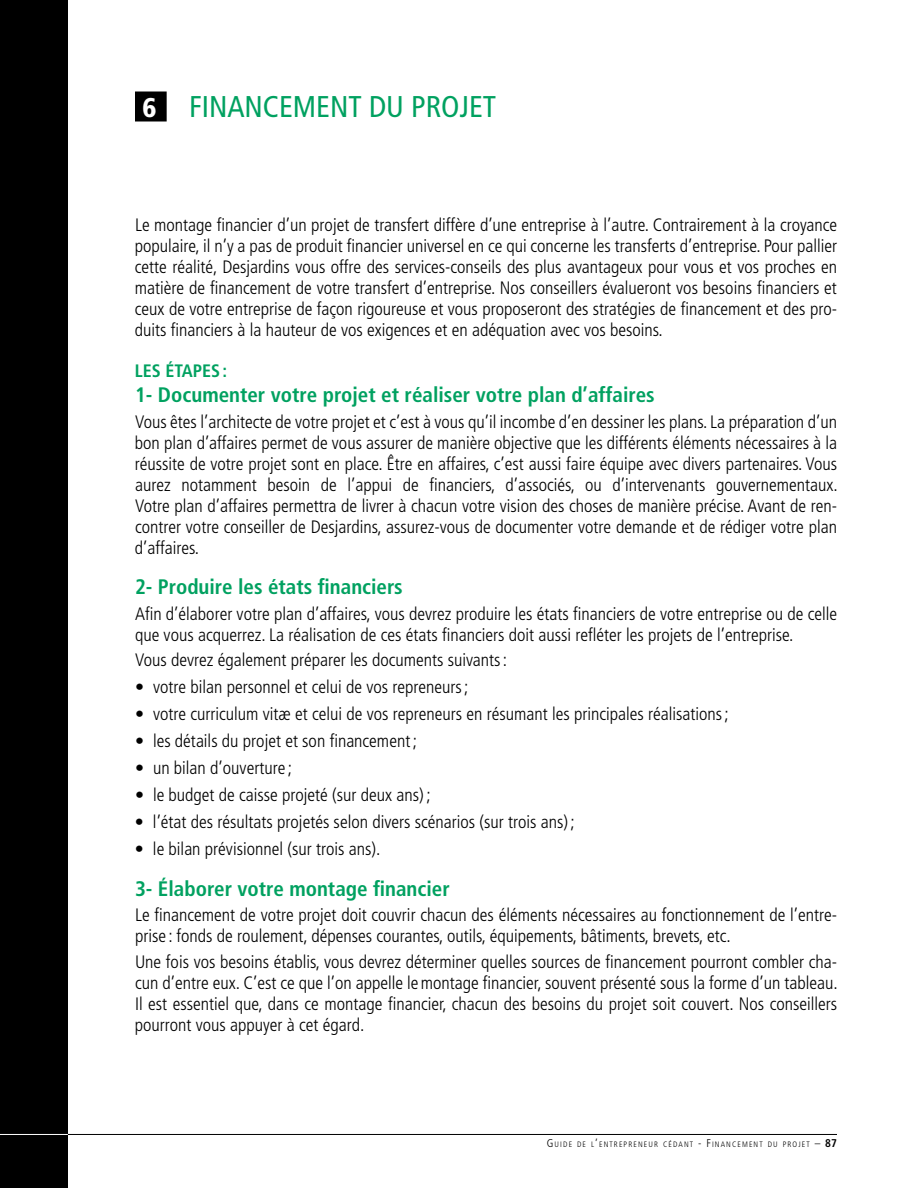
<style>
.page{position:relative;width:918px;height:1188px;background:#fff}
.page>*{position:absolute;margin:0;border:0;box-sizing:border-box;transform-origin:0 0}
.t1{font:condensed 30px "Frutiger";color:#00a160}
.t2{font:700 condensed 21px "Frutiger";color:#00a160}
.t3{font:300 condensed 18px/21px "Frutiger";color:#000;text-align:justify}
.t4{font:700 condensed 18px "Frutiger";color:#00a160}
.t5{font:300 condensed 7.8px "Frutiger";letter-spacing:.145em;color:#000}
.s1{font-weight:900;font-size:27px;color:#fff}
.s2{font-size:11.25px}
.s3{font-weight:700;font-size:11.25px}
</style>
<div class="page">
<div style="left:0;top:0;width:68px;height:1188px;background:#000"></div>
<hr style="left:0;top:1134px;width:69px;height:1px;background:#fff">
<hr style="left:68px;top:1134px;width:769px;height:1px;background:#000">
<div style="left:135px;top:92px;width:32px;height:30px;background:#000"></div>
<h1 class="t1" style="left:142px;top:89px;width:351px"><span class="s1">6</span> FINANCEMENT DU PROJET</h1>
<p class="t3" style="left:135px;top:215px;width:704px">Le montage financier d’un projet de transfert diffère d’une entreprise à l’autre. Contrairement à la croyance populaire, il n’y a pas de produit financier universel en ce qui concerne les transferts d’entreprise. Pour pallier cette réalité, Desjardins vous offre des services-conseils des plus avantageux pour vous et vos proches en matière de financement de votre transfert d’entreprise. Nos conseillers évalueront vos besoins financiers et ceux de votre entreprise de façon rigoureuse et vous proposeront des stratégies de financement et des pro&shy;duits financiers à la hauteur de vos exigences et en adéquation avec vos besoins.</p>
<p class="t4" style="left:135px;top:360px;width:94px">Les étapes :</p>
<p class="t2" style="left:135px;top:382px;width:521px">1- Documenter votre projet et réaliser votre plan d’affaires</p>
<p class="t3" style="left:135px;top:411px;width:705px">Vous êtes l’architecte de votre projet et c’est à vous qu’il incombe d’en dessiner les plans. La préparation d’un bon plan d’affaires permet de vous assurer de manière objective que les différents éléments nécessaires à la réussite de votre projet sont en place. Être en affaires, c’est aussi faire équipe avec divers partenaires. Vous aurez notamment besoin de l’appui de financiers, d’associés, ou d’intervenants gouvernementaux.<br>Votre plan d’affaires permettra de livrer à chacun votre vision des choses de manière précise. Avant de ren&shy;contrer votre conseiller de Desjardins, assurez-vous de documenter votre demande et de rédiger votre plan d’affaires.</p>
<p class="t2" style="left:135px;top:574px;width:269px">2- Produire les états financiers</p>
<p class="t3" style="left:135px;top:603px;width:704px">Afin d’élaborer votre plan d’affaires, vous devrez produire les états financiers de votre entreprise ou de celle que vous acquerrez. La réalisation de ces états financiers doit aussi refléter les projets de l’entreprise.</p>
<p class="t3" style="left:135px;top:650px;width:374px">Vous devrez également préparer les documents suivants:</p>
<p class="t3" style="left:135px;top:677px;width:335px">• votre bilan personnel et celui de vos repreneurs;</p>
<p class="t3" style="left:135px;top:704px;width:595px">• votre curriculum vitæ et celui de vos repreneurs en résumant les principales réalisations;</p>
<p class="t3" style="left:135px;top:731px;width:284px">• les détails du projet et son financement;</p>
<p class="t3" style="left:135px;top:758px;width:159px">• un bilan d’ouverture ;</p>
<p class="t3" style="left:135px;top:785px;width:297px">• le budget de caisse projeté (sur deux ans) ;</p>
<p class="t3" style="left:135px;top:812px;width:441px">• l’état des résultats projetés selon divers scénarios (sur trois ans) ;</p>
<p class="t3" style="left:135px;top:839px;width:247px">• le bilan prévisionnel (sur trois ans).</p>
<p class="t2" style="left:135px;top:876px;width:316px">3- Élaborer votre montage financier</p>
<p class="t3" style="left:135px;top:905px;width:704px">Le financement de votre projet doit couvrir chacun des éléments nécessaires au fonctionnement de l’entre&shy;prise : fonds de roulement, dépenses courantes, outils, équipements, bâtiments, brevets, etc.</p>
<p class="t3" style="left:135px;top:951px;width:704px">Une fois vos besoins établis, vous devrez déterminer quelles sources de financement pourront combler cha&shy;cun d’entre eux. C’est ce que l’on appelle lemontage financier, souvent présenté sous la forme d’un tableau.<br>Il est essentiel que, dans ce montage financier, chacun des besoins du projet soit couvert. Nos conseillers pourront vous appuyer à cet égard.</p>
<p class="t5" style="left:547px;top:1140px;width:292px"><span class="s2">G</span>UIDE DE L<span class="s2">’</span>ENTREPRENEUR CÉDANT <span class="s2">- F</span>INANCEMENT DU PROJET <span class="s2">–</span> <span class="s3">87</span></p>
</div>
